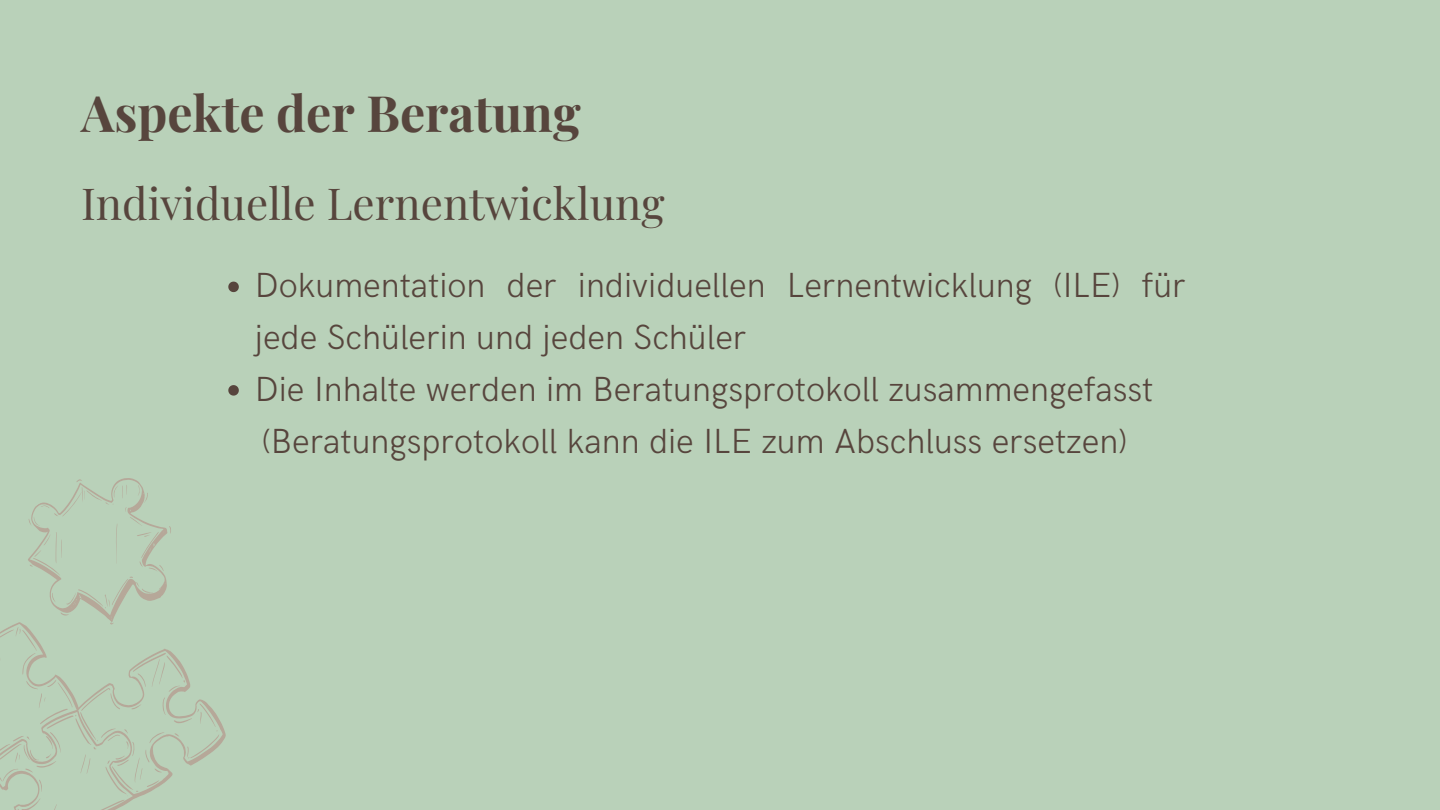
<style>
.page{position:relative;width:1440px;height:810px;background:#b9d1b9}
.page>*{position:absolute;margin:0;border:0;box-sizing:border-box;transform-origin:0 0}
.t1{font:700 50px "Playfair Display";color:#57453d}
.t2{font:44px "Playfair Display";color:#57453d}
.t3{font:300 35px/51.8px "HK Grotesk";color:#57453d}
</style>
<div class="page">
<svg style="left:0;top:478px;width:226px;height:332px"></svg>
<svg style="left:228px;top:282px;width:11px;height:10px"></svg>
<svg style="left:228px;top:385px;width:11px;height:11px"></svg>
<h1 class="t1" style="left:81px;top:77px;width:501px">Aspekte der Beratung</h1>
<p class="t2" style="left:81px;top:172px;width:585px">Individuelle Lernentwicklung</p>
<p class="t3" style="left:255px;top:261px;width:933px">Dokumentation der individuellen Lernentwicklung (ILE) für jede Schülerin und jeden Schüler</p>
<p class="t3" style="left:255px;top:364px;width:900px">Die Inhalte werden im Beratungsprotokoll zusammengefasst</p>
<p class="t3" style="left:261px;top:416px;width:868px">(Beratungsprotokoll kann die ILE zum Abschluss ersetzen)</p>
</div>
